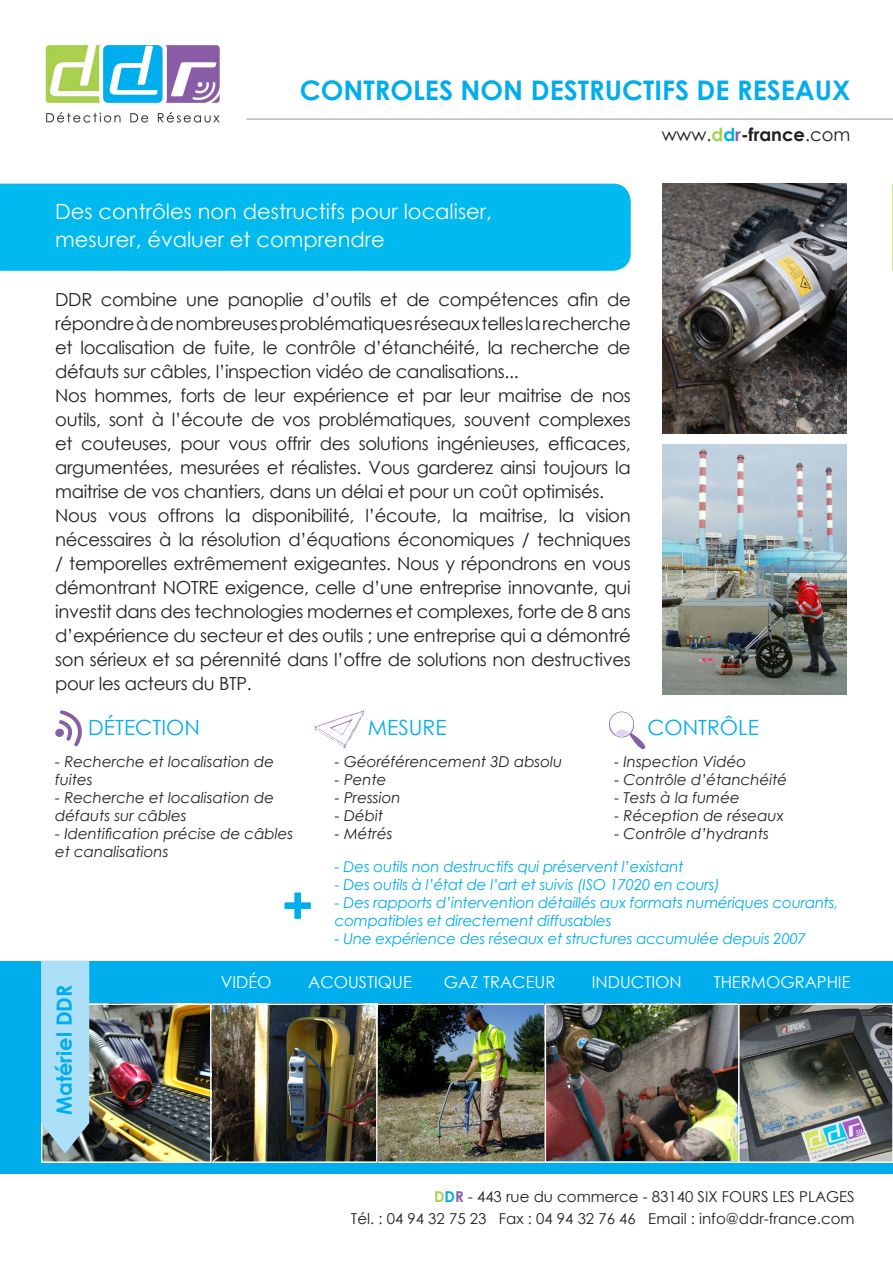
<style>
.page{position:relative;width:893px;height:1263px;background:#fff}
.page>*{position:absolute;margin:0;border:0;box-sizing:border-box;transform-origin:0 0}
.t1{font:700 54px "Century Gothic";color:#00aded}
.t2{font:700 27px "Century Gothic";color:#00aded}
.t3{font:21px "Century Gothic";color:#fff}
.t4{font:21px "Century Gothic";color:#00aded}
.t5{font:700 21px "Century Gothic";color:#00aded}
.t6{font:18px/24px "Century Gothic";letter-spacing:-.02em;color:#231f20;text-align:justify}
.t7{font:16.5px "Century Gothic";color:#fff}
.t8{font:italic 15px/18px "Century Gothic";color:#231f20}
.t9{font:italic 15px/18px "Century Gothic";letter-spacing:-.015em;color:#00aded}
.t10{font:15px "Century Gothic";color:#231f20}
.s1{font-weight:700;color:#a9d04f}
.s2{font-weight:700;color:#00aded}
.s3{font-weight:700;color:#885ea6}
.s4{font-weight:700}
</style>
<div class="page">
<svg style="left:892px;top:184px;width:1px;height:87px"></svg>
<div style="left:1px;top:961px;width:892px;height:213px;background:#00aded"></div>
<div style="left:0;top:184px;width:631px;height:87px;background:#00b9ef"></div>
<img style="left:45px;top:45px;width:175px;height:78px">
<hr style="left:247px;top:119px;width:646px;height:1px;background:#939598">
<img style="left:663px;top:184px;width:183px;height:250px">
<img style="left:663px;top:444px;width:183px;height:250px">
<img style="left:212px;top:1006px;width:331px;height:154px">
<div style="left:376px;top:1003px;width:170px;height:160px;border:2px solid #fff"></div>
<div style="left:207px;top:1003px;width:171px;height:160px;border:2px solid #fff"></div>
<img style="left:44px;top:1006px;width:165px;height:154px">
<div style="left:41px;top:1003px;width:171px;height:160px;border:2px solid #fff"></div>
<img style="left:548px;top:1006px;width:189px;height:154px">
<div style="left:545px;top:1003px;width:195px;height:160px;border:2px solid #fff"></div>
<img style="left:741px;top:1006px;width:149px;height:154px">
<div style="left:738px;top:1003px;width:155px;height:160px;border:2px solid #fff"></div>
<svg style="left:41px;top:961px;width:48px;height:192px"></svg>
<svg style="left:55px;top:710px;width:27px;height:36px"></svg>
<svg style="left:315px;top:710px;width:49px;height:38px"></svg>
<svg style="left:609px;top:711px;width:37px;height:39px"></svg>
<p class="t2" style="left:300px;top:70px;width:552px">CONTROLES NON DESTRUCTIFS DE RESEAUX</p>
<p class="t3" style="left:55px;top:197px;width:438px">Des contrôles non destructifs pour localiser,</p>
<p class="t3" style="left:55px;top:225px;width:331px">mesurer, évaluer et comprendre</p>
<p class="t6" style="left:55px;top:287px;width:577px">DDR combine une panoplie d’outils et de compétences afin de répondre à de nombreuses problématiques réseaux telles la recherche et localisation de fuite, le contrôle d’étanchéité, la recherche de défauts sur câbles, l’inspection vidéo de canalisations...</p>
<p class="t6" style="left:55px;top:383px;width:577px">Nos hommes, forts de leur expérience et par leur maitrise de nos outils, sont à l’écoute de vos problématiques, souvent complexes et couteuses, pour vous offrir des solutions ingénieuses, efficaces, argumentées, mesurées et réalistes. Vous garderez ainsi toujours la maitrise de vos chantiers, dans un délai et pour un coût optimisés.</p>
<p class="t6" style="left:55px;top:503px;width:577px">Nous vous offrons la disponibilité, l’écoute, la maitrise, la vision nécessaires à la résolution d’équations économiques / techniques / temporelles extrêmement exigeantes. Nous y répondrons en vous démontrant NOTRE exigence, celle d’une entreprise innovante, qui investit dans des technologies modernes et complexes, forte de 8 ans d’expérience du secteur et des outils ; une entreprise qui a démontré son sérieux et sa pérennité dans l’offre de solutions non destructives pour les acteurs du BTP.</p>
<p class="t6" style="left:662px;top:122px;width:190px">www.<span class="s1">d</span><span class="s2">d</span><span class="s3">r</span><span class="s4">-france</span>.com</p>
<p class="t4" style="left:88px;top:713px;width:113px">DÉTECTION</p>
<p class="t8" style="left:55px;top:752px;width:220px">- Recherche et localisation de fuites</p>
<p class="t8" style="left:55px;top:788px;width:220px">- Recherche et localisation de défauts sur câbles</p>
<p class="t8" style="left:55px;top:824px;width:240px">- Identification précise de câbles et canalisations</p>
<p class="t1" style="left:281px;top:864px;width:34px">+</p>
<p class="t4" style="left:647px;top:713px;width:113px">CONTRÔLE</p>
<p class="t8" style="left:614px;top:752px;width:133px">- Inspection Vidéo</p>
<p class="t8" style="left:614px;top:770px;width:174px">- Contrôle d’étanchéité</p>
<p class="t8" style="left:614px;top:788px;width:127px">- Tests à la fumée</p>
<p class="t8" style="left:614px;top:806px;width:171px">- Réception de réseaux</p>
<p class="t8" style="left:614px;top:824px;width:156px">- Contrôle d’hydrants</p>
<p class="t9" style="left:335px;top:857px;width:350px">- Des outils non destructifs qui préservent l’existant</p>
<p class="t9" style="left:335px;top:875px;width:387px">- Des outils à l’état de l’art et suivis (ISO 17020 en cours)</p>
<p class="t9" style="left:335px;top:893px;width:505px">- Des rapports d’intervention détaillés aux formats numériques courants, compatibles et directement diffusables</p>
<p class="t9" style="left:335px;top:929px;width:473px">- Une expérience des réseaux et structures accumulée depuis 2007</p>
<p class="t4" style="left:368px;top:713px;width:80px">MESURE</p>
<p class="t8" style="left:335px;top:752px;width:229px">- Géoréférencement 3D absolu</p>
<p class="t8" style="left:335px;top:770px;width:53px">- Pente</p>
<p class="t8" style="left:335px;top:788px;width:67px">- Pression</p>
<p class="t8" style="left:335px;top:806px;width:50px">- Débit</p>
<p class="t8" style="left:335px;top:824px;width:59px">- Métrés</p>
<p class="t5" style="left:48px;top:1115px;width:132px;rotate:-90deg">Matériel DDR</p>
<p class="t7" style="left:221px;top:971px;width:52px">VIDÉO</p>
<p class="t7" style="left:308px;top:971px;width:105px">ACOUSTIQUE</p>
<p class="t7" style="left:444px;top:971px;width:113px">GAZ TRACEUR</p>
<p class="t7" style="left:592px;top:971px;width:91px">INDUCTION</p>
<p class="t7" style="left:714px;top:971px;width:138px">THERMOGRAPHIE</p>
<p class="t10" style="left:434px;top:1186px;width:422px"><span class="s1">D</span><span class="s2">D</span><span class="s3">R</span> - 443 rue du commerce - 83140 SIX FOURS LES PLAGES</p>
<p class="t10" style="left:351px;top:1208px;width:505px">Tél. : 04 94 32 75 23 Fax : 04 94 32 76 46 Email : info@ddr-france.com</p>
</div>
